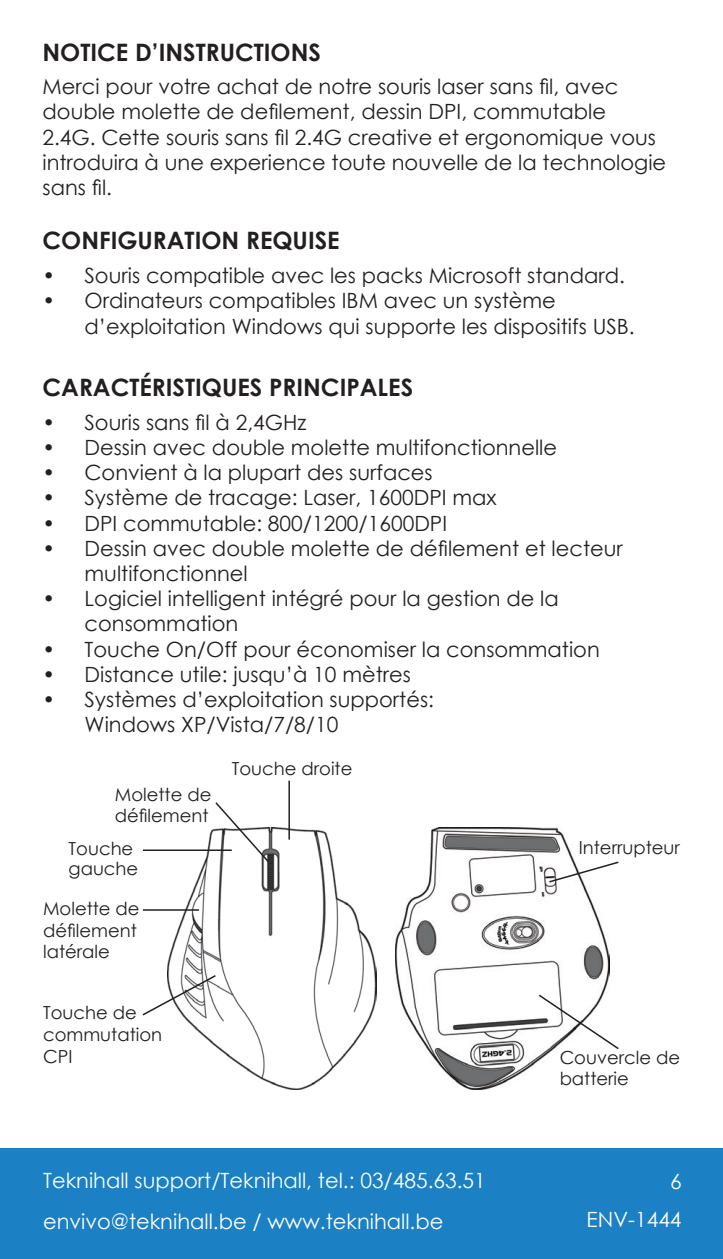
<style>
.page{position:relative;width:723px;height:1259px;background:#fff}
.page>*{position:absolute;margin:0;border:0;box-sizing:border-box;transform-origin:0 0}
.Rubrik{font:700 24px "Century Gothic";color:#231f20}
.Brød_tabualtor{font:21px/25.2px "Century Gothic";color:#231f20}
.Brødtekst{font:21px/25.2px "Century Gothic";color:#231f20}
.Brødtekst-2{font:21px/40.5px "Century Gothic";color:#fff}
.Descriptions{font:18px/21.6px "Century Gothic";color:#231f20}
</style>
<div class="page">
<div style="left:0;top:1148px;width:723px;height:110px;background:#1b81c4"></div>
<img style="left:395px;top:827px;width:214px;height:262px">
<img style="left:167px;top:827px;width:209px;height:262px">
<hr style="left:288px;top:780px;width:2px;height:59px;background:#231f20">
<svg style="left:214px;top:802px;width:56px;height:62px"></svg>
<hr style="left:143px;top:849px;width:89px;height:2px;background:#231f20">
<svg style="left:548px;top:860px;width:71px;height:23px"></svg>
<hr style="left:143px;top:909px;width:56px;height:1px;background:#231f20">
<svg style="left:142px;top:973px;width:75px;height:44px"></svg>
<svg style="left:537px;top:993px;width:82px;height:57px"></svg>
<p class="Rubrik" style="left:43px;top:34px;width:280px">NOTICE D’INSTRUCTIONS</p>
<p class="Brødtekst" style="left:43px;top:74px;width:625px">Merci pour votre achat de notre souris laser sans fil, avec double molette de defilement, dessin DPI, commutable<br>2.4G. Cette souris sans fil 2.4G creative et ergonomique vous introduira à une experience toute nouvelle de la technologie sans fil.</p>
<p class="Rubrik" style="left:43px;top:222px;width:299px">CONFIGURATION REQUISE</p>
<p class="Brød_tabualtor" style="left:43px;top:263px;width:584px">• Souris compatible avec les packs Microsoft standard.</p>
<p class="Brød_tabualtor" style="left:85px;top:288px;width:552px;text-indent:-42px">• Ordinateurs compatibles IBM avec un système d’exploitation Windows qui supporte les dispositifs USB.</p>
<p class="Rubrik" style="left:43px;top:369px;width:372px">CARACTÉRISTIQUES PRINCIPALES</p>
<p class="Brød_tabualtor" style="left:43px;top:409px;width:265px">• Souris sans fil à 2,4GHz</p>
<p class="Brød_tabualtor" style="left:43px;top:434px;width:516px">• Dessin avec double molette multifonctionnelle</p>
<p class="Brød_tabualtor" style="left:43px;top:460px;width:392px">• Convient à la plupart des surfaces</p>
<p class="Brød_tabualtor" style="left:43px;top:485px;width:455px">• Système de tracage: Laser, 1600DPI max</p>
<p class="Brød_tabualtor" style="left:43px;top:510px;width:406px">• DPI commutable: 800/1200/1600DPI</p>
<p class="Brød_tabualtor" style="left:85px;top:535px;width:540px;text-indent:-42px">• Dessin avec double molette de défilement et lecteur multifonctionnel</p>
<p class="Brød_tabualtor" style="left:85px;top:586px;width:476px;text-indent:-42px">• Logiciel intelligent intégré pour la gestion de la consommation</p>
<p class="Brød_tabualtor" style="left:43px;top:636px;width:559px">• Touche On/Off pour économiser la consommation</p>
<p class="Brød_tabualtor" style="left:43px;top:661px;width:370px">• Distance utile: jusqu’à 10 mètres</p>
<p class="Brød_tabualtor" style="left:85px;top:686px;width:351px;text-indent:-42px">• Systèmes d’exploitation supportés:<br>Windows XP/Vista/7/8/10</p>
<p class="Descriptions" style="left:232px;top:757px;width:122px">Touche droite</p>
<p class="Descriptions" style="left:115px;top:783px;width:98px">Molette de défilement</p>
<p class="Descriptions" style="left:69px;top:837px;width:66px">Touche</p>
<p class="Descriptions" style="left:69px;top:857px;width:71px">gauche</p>
<p class="Descriptions" style="left:43px;top:897px;width:98px">Molette de défilement latérale</p>
<p class="Descriptions" style="left:43px;top:1002px;width:121px">Touche de commutation<br>CPI</p>
<p class="Brødtekst-2" style="left:43px;top:1160px;width:444px">Teknihall support/Teknihall, tel.: 03/485.63.51 envivo@teknihall.be / www.teknihall.be</p>
<p class="Descriptions" style="left:579px;top:837px;width:103px">Interrupteur</p>
<p class="Descriptions" style="left:560px;top:1046px;width:122px">Couvercle de batterie</p>
<p class="Brødtekst-2" style="left:670px;top:1160px;width:13px">6</p>
<p class="Brødtekst-2" style="left:586px;top:1198px;width:97px">ENV-1444</p>
</div>
